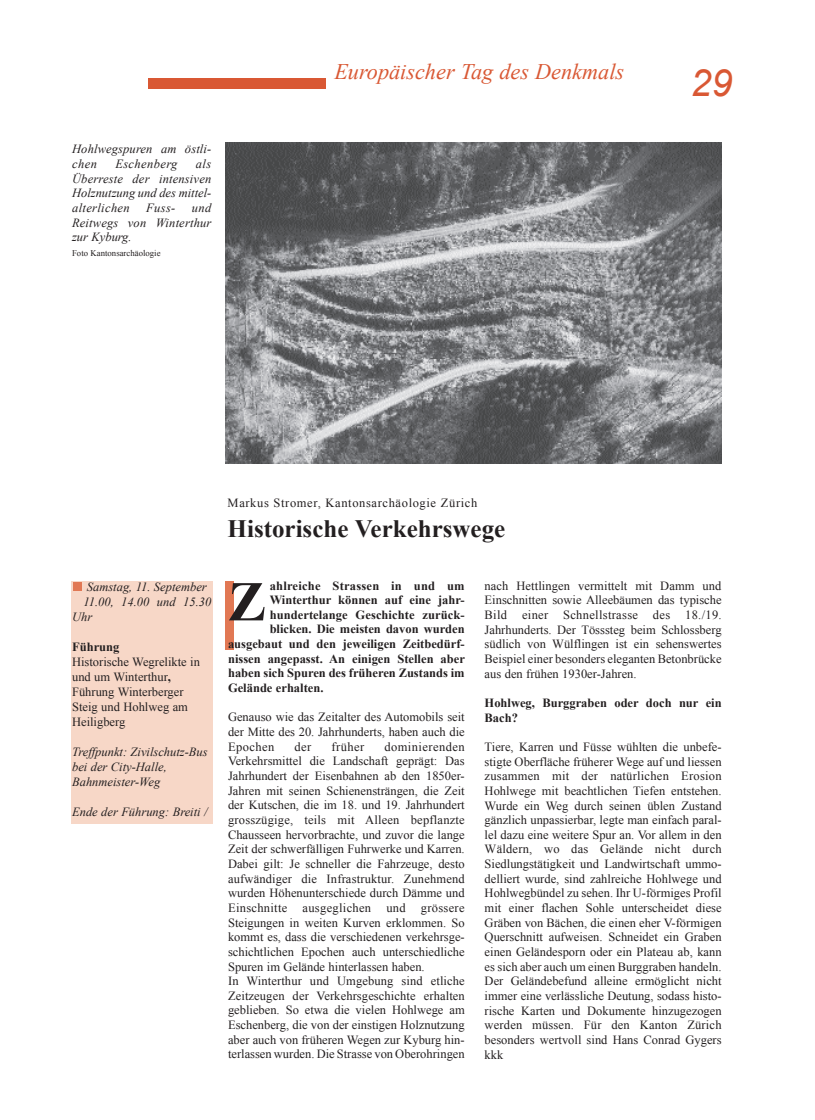
<style>
.page{position:relative;width:815px;height:1120px;background:#fff}
.page>*{position:absolute;margin:0;border:0;box-sizing:border-box;transform-origin:0 0}
.t1{font:700 56.25px "Times New Roman";color:#231f20}
.t2{font:italic 37.5px "Arial";color:#d95834}
.t3{font:700 25px "Times New Roman";color:#231f20}
.t4{font:italic 22.25px "Times New Roman";color:#d95834}
.t5{font:12.5px/14.6px "Times New Roman";color:#231f20;text-align:justify}
.t6{font:700 12.5px/14.6px "Times New Roman";color:#231f20}
.t7{font:italic 12.5px/14.6px "Times New Roman";color:#231f20}
.t8{font:12.5px "Times New Roman";letter-spacing:.05em;color:#231f20}
.t9{font:700 12.5px "Times New Roman";letter-spacing:.02em;color:#231f20}
.t10{font:italic 12.5px "Times New Roman";letter-spacing:.03em;color:#231f20}
.t11{font:8.75px "Times New Roman";color:#231f20}
.s1{font-size:22.38px}
.s2{font-weight:700}
</style>
<div class="page">
<div style="left:225px;top:581px;width:9px;height:68px;background:#e17854"></div>
<div style="left:149px;top:78px;width:177px;height:11px;background:#d95834"></div>
<div style="left:71px;top:581px;width:142px;height:242px;background:#f7d7c7"></div>
<div style="left:73px;top:582px;width:9px;height:9px;background:#e17854"></div>
<img style="left:226px;top:143px;width:496px;height:321px">
<p class="t7" style="left:72px;top:142px;width:141px">Hohlwegspuren am östli&shy;chen</p>
<p class="t7" style="left:72px;top:156px;width:141px;text-align:justify;text-indent:124px">als Überreste der intensiven Holznutzung und des mittel&shy;alterlichen</p>
<p class="t10" style="left:115px;top:155px;width:64px">Eschenberg</p>
<p class="t7" style="left:72px;top:200px;width:141px;text-align:justify;text-indent:120px">und Reitwegs von Winterthur zur Kyburg.</p>
<p class="t11" style="left:72px;top:247px;width:90px">Foto Kantonsarchäologie</p>
<p class="t7" style="left:146px;top:200px;width:31px">Fuss-</p>
<p class="t4" style="left:334px;top:57px;width:291px">Europäischer Tag des Denkma<span class="s1">ls</span></p>
<p class="t2" style="left:691px;top:58px;width:43px">29</p>
<p class="t7" style="left:87px;top:579px;width:121px">Samstag, 11. September</p>
<p class="t7" style="left:72px;top:594px;width:141px;text-indent:11px">11.00, 14.00 und 15.30<br>Uhr</p>
<p class="t6" style="left:72px;top:639px;width:49px">Führung</p>
<p class="t5" style="left:72px;top:654px;width:129px;line-height:15px;text-align:left">Historische Wegrelikte in und um Winterthur<span class="s2">,<br></span>Führung Winterberger<br>Steig und Hohlweg am<br>Heiligberg</p>
<p class="t7" style="left:72px;top:743px;width:137px;line-height:15px">Treffpunkt: Zivilschutz-Bus bei der City-Halle,<br>Bahnmeister-Weg</p>
<p class="t7" style="left:72px;top:804px;width:137px">Ende der Führung: Breiti /</p>
<p class="t8" style="left:228px;top:494px;width:251px">Markus Stromer, Kantonsarchäologie Zürich</p>
<p class="t3" style="left:228px;top:511px;width:279px">Historische Verkehrswege</p>
<p class="t9" style="left:270px;top:577px;width:197px">ahlreiche Strassen in und um</p>
<p class="t6" style="left:270px;top:592px;width:197px">Winterthur können auf eine jahr-</p>
<p class="t6" style="left:270px;top:607px;width:197px">hundertelange Geschichte zurück-</p>
<p class="t6" style="left:270px;top:621px;width:197px">blicken. Die meisten davon wurden</p>
<p class="t6" style="left:228px;top:636px;width:238px">ausgebaut und den jeweiligen Zeitbedürf-</p>
<p class="t6" style="left:228px;top:651px;width:238px">nissen angepasst. An einigen Stellen aber</p>
<p class="t6" style="left:228px;top:665px;width:238px">haben sich Spuren des früheren Zustands im</p>
<p class="t6" style="left:228px;top:680px;width:97px">Gelände erhalten.</p>
<p class="t5" style="left:228px;top:710px;width:238px">Genauso wie das Zeitalter des Automobils seit der Mitte des 20. Jahrhunderts, haben auch die Epochen</p>
<p class="t1" style="left:228px;top:563px;width:39px">Z</p>
<p class="t5" style="left:228px;top:739px;width:238px;text-indent:156px">dominierenden Verkehrsmittel die Landschaft geprägt: Das Jahrhundert der Eisenbahnen ab den 1850er-Jahren mit seinen Schienensträngen, die Zeit der Kutschen, die im 18. und 19. Jahrhundert grosszügige, teils mit Alleen bepflanzte Chausseen hervorbrachte, und zuvor die lange Zeit der schwerfälligen Fuhrwerke und Karren.<br>Dabei gilt: Je schneller die Fahrzeuge, desto aufwändiger die Infrastruktur. Zunehmend wurden Höhenunterschiede durch Dämme und Einschnitte ausgeglichen und grössere Steigungen in weiten Kurven erklommen. So kommt es, dass die verschiedenen verkehrsge&shy;schichtlichen Epochen auch unterschiedliche Spuren im Gelände hinterlassen haben.</p>
<p class="t5" style="left:228px;top:973px;width:238px">In Winterthur und Umgebung sind etliche Zeitzeugen der Verkehrsgeschichte erhalten geblieben. So etwa die vielen Hohlwege am Eschenberg, die von der einstigen Holznutzung aber auch von früheren Wegen zur Kyburg hin&shy;terlassen wurden. Die Strasse von Oberohringen</p>
<p class="t5" style="left:295px;top:739px;width:18px">der</p>
<p class="t5" style="left:331px;top:739px;width:34px">früher</p>
<p class="t5" style="left:485px;top:578px;width:239px">nach Hettlingen vermittelt mit Damm und Einschnitten sowie Alleebäumen das typische Bild einer Schnellstrasse des 18./19.<br>Jahrhunderts. Der Tösssteg beim Schlossberg südlich von Wülflingen ist ein sehenswertes Beispiel einer besonders eleganten Betonbrücke aus den frühen 1930er-Jahren.</p>
<p class="t6" style="left:485px;top:695px;width:238px">Hohlweg, Burggraben oder doch nur ein<br>Bach?</p>
<p class="t5" style="left:485px;top:739px;width:239px">Tiere, Karren und Füsse wühlten die unbefe&shy;stigte Oberfläche früherer Wege auf und liessen zusammen mit der natürlichen Erosion Hohlwege mit beachtlichen Tiefen entstehen.<br>Wurde ein Weg durch seinen üblen Zustand gänzlich unpassierbar, legte man einfach paral&shy;lel dazu eine weitere Spur an. Vor allem in den Wäldern, wo das Gelände nicht durch Siedlungstätigkeit und Landwirtschaft ummo&shy;delliert wurde, sind zahlreiche Hohlwege und Hohlwegbündel zu sehen. Ihr U-förmiges Profil mit einer flachen Sohle unterscheidet diese Gräben von Bächen, die einen eher V-förmigen Querschnitt aufweisen. Schneidet ein Graben einen Geländesporn oder ein Plateau ab, kann es sich aber auch um einen Burggraben handeln.</p>
<p class="t5" style="left:485px;top:973px;width:238px">Der Geländebefund alleine ermöglicht nicht immer eine verlässliche Deutung, sodass histo&shy;rische Karten und Dokumente hinzugezogen werden müssen. Für den Kanton Zürich besonders wertvoll sind Hans Conrad Gygers kkk</p>
</div>
